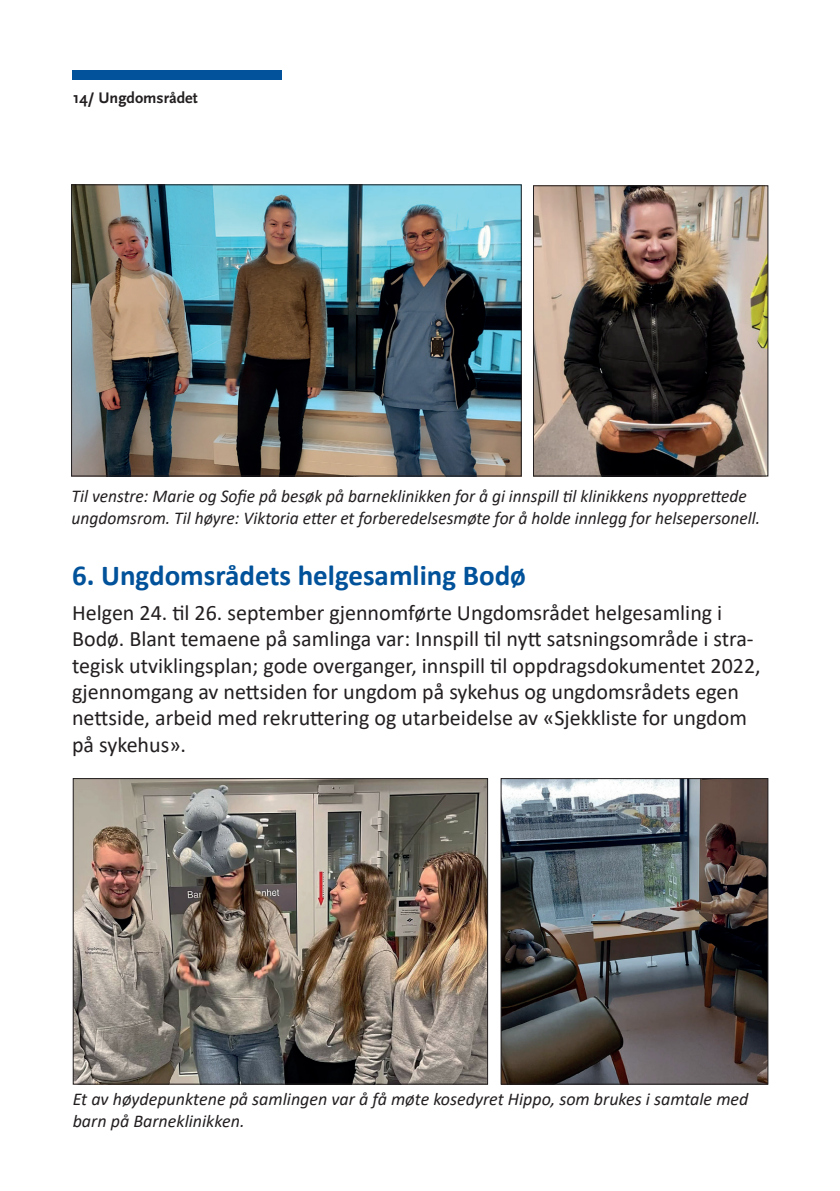
<style>
.page{position:relative;width:840px;height:1191px;background:#fff}
.page>*{position:absolute;margin:0;border:0;box-sizing:border-box;transform-origin:0 0}
.t1{font:700 29px "Calibri";color:#01529a}
.t2{font:22px/26.4px "Calibri";color:#231f20}
.t3{font:italic 18px/21.6px "Calibri";color:#231f20}
.t4{font:700 16px "Scala Sans OT";color:#231f20}
</style>
<div class="page">
<div style="left:71px;top:71px;width:210px;height:9px;background:#01529b"></div>
<img style="left:75px;top:780px;width:411px;height:302px">
<div style="left:73px;top:778px;width:415px;height:306px;border:1px solid #231f20"></div>
<img style="left:73px;top:186px;width:446px;height:288px">
<div style="left:71px;top:184px;width:450px;height:292px;border:1px solid #231f20"></div>
<img style="left:534px;top:187px;width:232px;height:287px">
<div style="left:532px;top:185px;width:236px;height:291px;border:1px solid #231f20"></div>
<img style="left:502px;top:780px;width:264px;height:302px">
<div style="left:500px;top:778px;width:268px;height:306px;border:1px solid #231f20"></div>
<p class="t4" style="left:73px;top:89px;width:126px">14/ Ungdomsrådet</p>
<p class="t3" style="left:71px;top:485px;width:690px">Til venstre: Marie og Sofie på besøk på barneklinikken for å gi innspill til klinikkens nyopprettede ungdomsrom. Til høyre: Viktoria etter et forberedelsesmøte for å holde innlegg for helsepersonell.</p>
<h1 class="t1" style="left:72px;top:555px;width:455px">6. Ungdomsrådets helgesamling Bodø</h1>
<p class="t2" style="left:72px;top:599px;width:689px">Helgen 24. til 26. september gjennomførte Ungdomsrådet helgesamling i Bodø. Blant temaene på samlinga var: Innspill til nytt satsningsområde i stra&shy;tegisk utviklingsplan; gode overganger, innspill til oppdragsdokumentet 2022, gjennomgang av nettsiden for ungdom på sykehus og ungdomsrådets egen nettside, arbeid med rekruttering og utarbeidelse av «Sjekkliste for ungdom på sykehus».</p>
<p class="t3" style="left:73px;top:1087px;width:677px">Et av høydepunktene på samlingen var å få møte kosedyret Hippo, som brukes i samtale med barn på Barneklinikken.</p>
</div>
